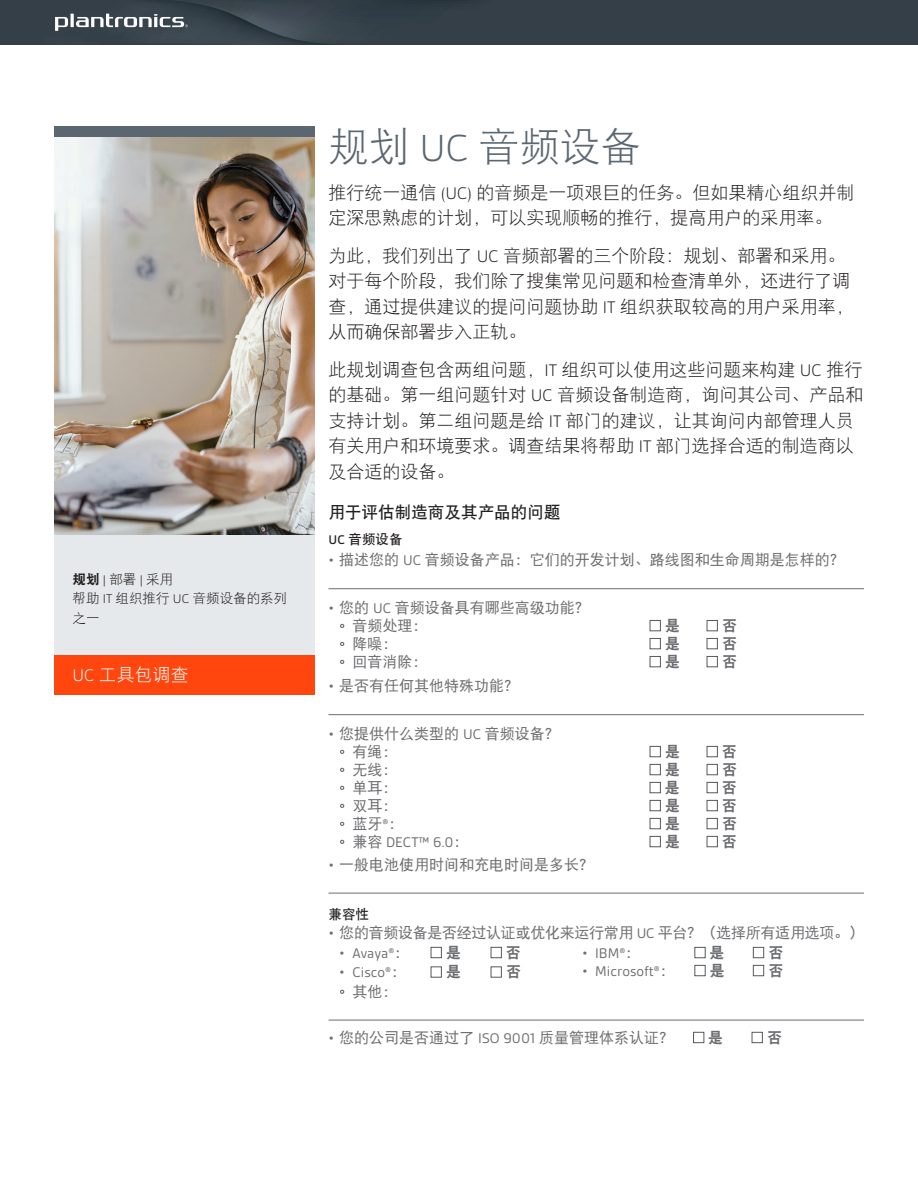
<style>
.page{position:relative;width:918px;height:1188px;background:#fff}
.page>*{position:absolute;margin:0;border:0;box-sizing:border-box;transform-origin:0 0}
.Cover_headline_orang{font:40.5px "DFP Hei W3";color:#5a6670}
.Intro_text{font:18px/25.5px "DFP Hei W3";color:#231f20}
.The_stack_highlight{font:18px "DFP Hei W3";color:#fff}
.Subhead{font:16.5px "DFP Hei W7";letter-spacing:.005em;color:#231f20}
.Question{font:15px/18px "DFP Hei W5";color:#6c6d70}
.Question-2{font:15px "Gesta";color:#6c6d70}
.Question-3{font:15px "DFP Hei W5";letter-spacing:-.02em;color:#6c6d70}
.Question-4{font:15px "DFP Hei W9";color:#6c6d70}
.Body_copy{font:13.5px/19.5px "DFP Hei W3";color:#231f20}
.Subhead-2{font:13.5px "DFP Hei W7";color:#231f20}
.Question-5{font:13.5px "DFP Hei W7";color:#231f20}
.s1{font-family:"DFP Hei W9"}
.s2{font-family:"Gesta";font-weight:300}
.s3{font-family:"Gesta";font-weight:500}
.s4{font-family:"Gesta"}
.s5{font-family:"DFP Hei W5"}
</style>
<div class="page">
<img style="left:54px;top:137px;width:261px;height:399px">
<div style="left:54px;top:126px;width:261px;height:11px;background:#5a6670"></div>
<div style="left:54px;top:536px;width:261px;height:119px;background:#e6e9eb"></div>
<div style="left:54px;top:655px;width:261px;height:39px;background:#ff460f"></div>
<hr style="left:328px;top:588px;width:536px;height:1px;background:#6c6d70">
<hr style="left:328px;top:714px;width:536px;height:1px;background:#6c6d70">
<hr style="left:328px;top:893px;width:536px;height:1px;background:#6c6d70">
<hr style="left:328px;top:1020px;width:536px;height:1px;background:#6c6d70">
<svg style="left:340px;top:624px;width:4px;height:4px"></svg>
<div style="left:650px;top:620px;width:11px;height:11px;border:1px solid #57585a"></div>
<div style="left:707px;top:620px;width:11px;height:11px;border:1px solid #57585a"></div>
<svg style="left:340px;top:642px;width:4px;height:4px"></svg>
<div style="left:650px;top:638px;width:11px;height:11px;border:1px solid #57585a"></div>
<div style="left:707px;top:638px;width:11px;height:11px;border:1px solid #57585a"></div>
<svg style="left:340px;top:660px;width:4px;height:4px"></svg>
<div style="left:650px;top:656px;width:11px;height:11px;border:1px solid #57585a"></div>
<div style="left:707px;top:656px;width:11px;height:11px;border:1px solid #57585a"></div>
<svg style="left:340px;top:750px;width:4px;height:4px"></svg>
<div style="left:650px;top:746px;width:11px;height:11px;border:1px solid #57585a"></div>
<div style="left:707px;top:746px;width:11px;height:11px;border:1px solid #57585a"></div>
<svg style="left:340px;top:768px;width:4px;height:4px"></svg>
<div style="left:650px;top:764px;width:11px;height:11px;border:1px solid #57585a"></div>
<div style="left:707px;top:764px;width:11px;height:11px;border:1px solid #57585a"></div>
<svg style="left:340px;top:786px;width:4px;height:4px"></svg>
<div style="left:650px;top:782px;width:11px;height:11px;border:1px solid #57585a"></div>
<div style="left:707px;top:782px;width:11px;height:11px;border:1px solid #57585a"></div>
<svg style="left:340px;top:804px;width:4px;height:4px"></svg>
<div style="left:650px;top:800px;width:11px;height:11px;border:1px solid #57585a"></div>
<div style="left:707px;top:800px;width:11px;height:11px;border:1px solid #57585a"></div>
<svg style="left:340px;top:822px;width:4px;height:4px"></svg>
<div style="left:650px;top:818px;width:11px;height:11px;border:1px solid #57585a"></div>
<div style="left:707px;top:818px;width:11px;height:11px;border:1px solid #57585a"></div>
<svg style="left:340px;top:840px;width:4px;height:4px"></svg>
<div style="left:650px;top:836px;width:11px;height:11px;border:1px solid #57585a"></div>
<div style="left:707px;top:836px;width:11px;height:11px;border:1px solid #57585a"></div>
<div style="left:431px;top:947px;width:11px;height:11px;border:1px solid #57585a"></div>
<div style="left:491px;top:947px;width:11px;height:11px;border:1px solid #57585a"></div>
<div style="left:431px;top:966px;width:11px;height:12px;border:1px solid #57585a"></div>
<div style="left:491px;top:966px;width:11px;height:12px;border:1px solid #57585a"></div>
<svg style="left:340px;top:990px;width:4px;height:4px"></svg>
<div style="left:693px;top:1032px;width:11px;height:11px;border:1px solid #57585a"></div>
<div style="left:752px;top:1032px;width:11px;height:11px;border:1px solid #57585a"></div>
<div style="left:694px;top:947px;width:12px;height:11px;border:1px solid #57585a"></div>
<div style="left:753px;top:947px;width:11px;height:11px;border:1px solid #57585a"></div>
<div style="left:694px;top:965px;width:12px;height:11px;border:1px solid #57585a"></div>
<div style="left:753px;top:965px;width:11px;height:11px;border:1px solid #57585a"></div>
<svg style="left:0;top:0;width:918px;height:45px;background:#38434b"></svg>
<p class="Body_copy" style="left:73px;top:569px;width:102px"><span class="s1">规划</span> <span class="s2">|</span> 部署 <span class="s2">|</span> 采用</p>
<p class="Body_copy" style="left:73px;top:589px;width:216px">帮助 <span class="s2">IT</span> 组织推行 <span class="s2">UC</span> 音频设备的系列之一</p>
<p class="The_stack_highlight" style="left:72px;top:665px;width:118px"><span class="s2">UC</span> 工具包调查</p>
<p class="Cover_headline_orang" style="left:328px;top:125px;width:314px">规划 <span class="s2">UC</span> 音频设备</p>
<p class="Intro_text" style="left:328px;top:179px;width:527px">推行统一通信 <span class="s2">(UC)</span> 的音频是一项艰巨的任务。但如果精心组织并制定深思熟虑的计划，可以实现顺畅的推行，提高用户的采用率。</p>
<p class="Intro_text" style="left:328px;top:242px;width:527px">为此，我们列出了 <span class="s2">UC</span> 音频部署的三个阶段：规划、部署和采用。对于每个阶段，我们除了搜集常见问题和检查清单外，还进行了调查，通过提供建议的提问问题协助 <span class="s2">IT</span> 组织获取较高的用户采用率，从而确保部署步入正轨。</p>
<p class="Intro_text" style="left:328px;top:356px;width:536px">此规划调查包含两组问题，<span class="s2">IT</span> 组织可以使用这些问题来构建 <span class="s2">UC</span> 推行的基础。第一组问题针对 <span class="s2">UC</span> 音频设备制造商，询问其公司、产品和支持计划。第二组问题是给 <span class="s2">IT</span> 部门的建议，让其询问内部管理人员有关用户和环境要求。调查结果将帮助 <span class="s2">IT</span> 部门选择合适的制造商以及合适的设备。</p>
<p class="Subhead" style="left:328px;top:503px;width:234px">用于评估制造商及其产品的问题</p>
<p class="Subhead-2" style="left:328px;top:532px;width:76px"><span class="s3">UC</span> 音频设备</p>
<p class="Question" style="left:328px;top:551px;width:518px"><span class="s4">•</span> 描述您的 <span class="s4">UC</span> 音频设备产品：它们的开发计划、路线图和生命周期是怎样的？</p>
<p class="Question" style="left:352px;top:598px;width:239px;text-indent:-24px"><span class="s4">•</span> 您的 <span class="s4">UC</span> 音频设备具有哪些高级功能？音频处理：</p>
<p class="Question-4" style="left:665px;top:617px;width:16px">是</p>
<p class="Question-4" style="left:722px;top:617px;width:16px">否</p>
<p class="Question" style="left:352px;top:634px;width:47px">降噪：</p>
<p class="Question-4" style="left:665px;top:635px;width:16px">是</p>
<p class="Question-4" style="left:722px;top:635px;width:16px">否</p>
<p class="Question" style="left:352px;top:652px;width:77px">回音消除：</p>
<p class="Question-4" style="left:665px;top:653px;width:16px">是</p>
<p class="Question-4" style="left:722px;top:653px;width:16px">否</p>
<p class="Question" style="left:328px;top:677px;width:192px"><span class="s4">•</span> 是否有任何其他特殊功能？</p>
<p class="Question" style="left:352px;top:724px;width:209px;text-indent:-24px"><span class="s4">•</span> 您提供什么类型的 <span class="s4">UC</span> 音频设备？有绳：</p>
<p class="Question-4" style="left:665px;top:743px;width:16px">是</p>
<p class="Question-4" style="left:722px;top:743px;width:16px">否</p>
<p class="Question" style="left:352px;top:760px;width:47px">无线：</p>
<p class="Question-4" style="left:665px;top:761px;width:16px">是</p>
<p class="Question-4" style="left:722px;top:761px;width:16px">否</p>
<p class="Question" style="left:352px;top:778px;width:47px">单耳：</p>
<p class="Question-4" style="left:665px;top:779px;width:16px">是</p>
<p class="Question-4" style="left:722px;top:779px;width:16px">否</p>
<p class="Question" style="left:352px;top:796px;width:47px">双耳：</p>
<p class="Question-4" style="left:665px;top:797px;width:16px">是</p>
<p class="Question-4" style="left:722px;top:797px;width:16px">否</p>
<p class="Question" style="left:352px;top:814px;width:52px">蓝牙<span class="s4">®</span>：</p>
<p class="Question-4" style="left:665px;top:815px;width:16px">是</p>
<p class="Question-4" style="left:722px;top:815px;width:16px">否</p>
<p class="Question-2" style="left:352px;top:834px;width:118px"><span class="s5">兼容</span> DECT™ 6.0<span class="s5">：</span></p>
<p class="Question-4" style="left:665px;top:833px;width:16px">是</p>
<p class="Question-4" style="left:722px;top:833px;width:16px">否</p>
<p class="Question" style="left:328px;top:855px;width:267px"><span class="s4">•</span> 一般电池使用时间和充电时间是多长？</p>
<p class="Question-5" style="left:328px;top:907px;width:42px">兼容性</p>
<p class="Question-3" style="left:328px;top:925px;width:537px"><span class="s4">•</span> 您的音频设备是否经过认证或优化来运行常用 <span class="s4">UC</span> 平台？（选择所有适用选项。）</p>
<p class="Question-2" style="left:339px;top:945px;width:72px">• Avaya®<span class="s5">：</span></p>
<p class="Question-4" style="left:446px;top:944px;width:16px">是</p>
<p class="Question-4" style="left:506px;top:944px;width:16px">否</p>
<p class="Question-2" style="left:339px;top:965px;width:68px">• Cisco®<span class="s5">：</span></p>
<p class="Question-4" style="left:446px;top:964px;width:16px">是</p>
<p class="Question-4" style="left:506px;top:964px;width:16px">否</p>
<p class="Question" style="left:352px;top:982px;width:47px">其他：</p>
<p class="Question" style="left:328px;top:1028px;width:347px"><span class="s4">•</span> 您的公司是否通过了 <span class="s4">ISO 9001</span> 质量管理体系认证？</p>
<p class="Question-4" style="left:708px;top:1029px;width:16px">是</p>
<p class="Question-4" style="left:767px;top:1029px;width:16px">否</p>
<p class="Question-2" style="left:582px;top:945px;width:60px">• IBM®<span class="s5">：</span></p>
<p class="Question-4" style="left:709px;top:944px;width:16px">是</p>
<p class="Question-4" style="left:768px;top:944px;width:16px">否</p>
<p class="Question-2" style="left:582px;top:963px;width:94px">• Microsoft®<span class="s5">：</span></p>
<p class="Question-4" style="left:710px;top:962px;width:16px">是</p>
<p class="Question-4" style="left:768px;top:962px;width:16px">否</p>
</div>
